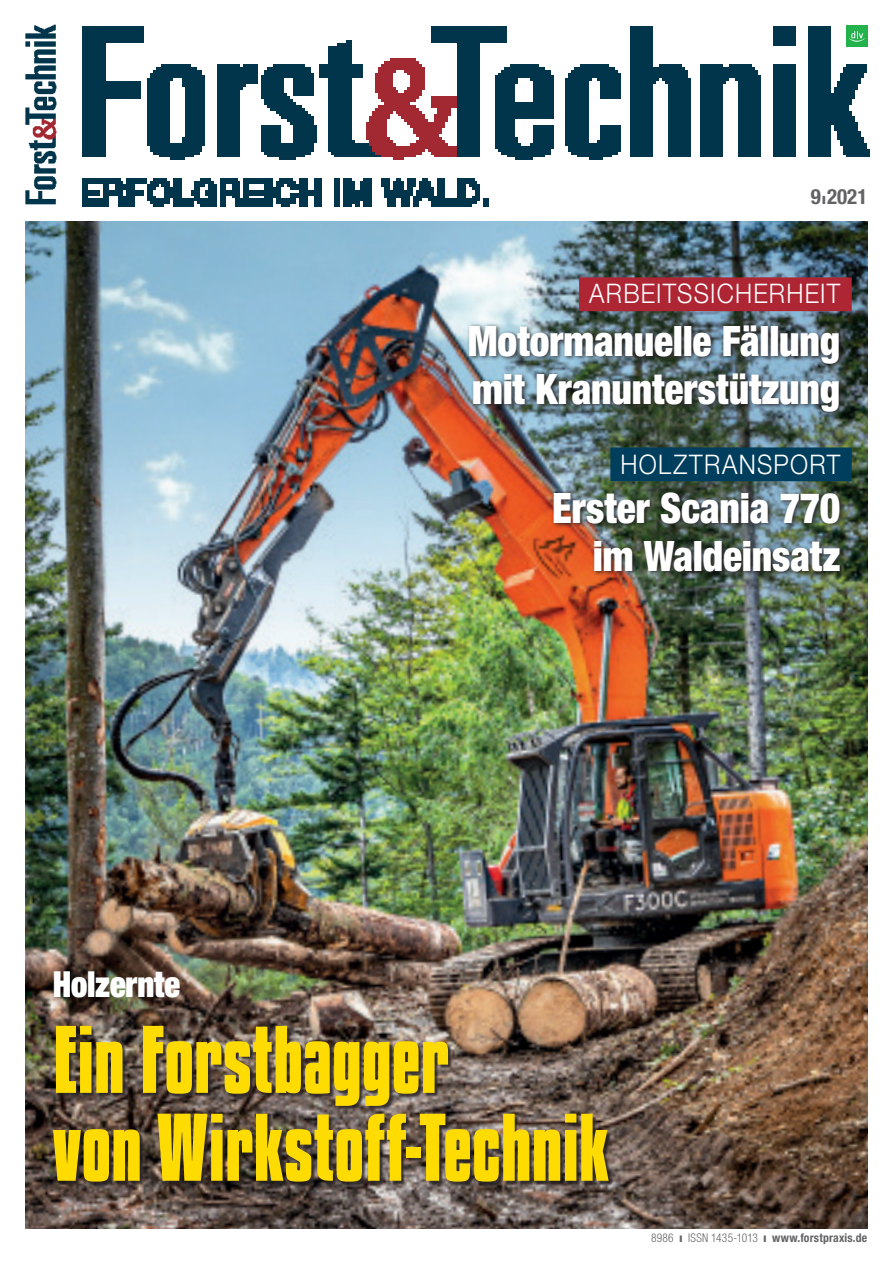
<style>
.page{position:relative;width:893px;height:1263px;background:#fff}
.page>*{position:absolute;margin:0;border:0;box-sizing:border-box;transform-origin:0 0}
.t1{font:700 84.9px/87.9px "Kenyan Coffee Rg";letter-spacing:-.01em;color:#ffdc01;scale:.95 1}
.t2{font:900 condensed 42px/48px "Helvetica Neue LT Std";letter-spacing:-.005em;color:#fff;scale:.94 1}
.t3{font:900 condensed 36px "Helvetica Neue LT Std";letter-spacing:-.005em;color:#fff;scale:.9 1}
.t4{font:300 27px "Helvetica Neue LT Std";letter-spacing:.05em;color:#fff;scale:.9 1}
.t5{font:700 condensed 21px "Helvetica Neue LT Std";color:#636366}
.t6{font:700 condensed 12px "Helvetica Neue LT Std";letter-spacing:.015em;color:#636366}
.s1{font-weight:900;font-size:15px}
.s2{font-weight:300}
.s3{font-weight:900}
</style>
<div class="page">
<img style="left:26px;top:221px;width:841px;height:1008px">
<div style="left:579px;top:277px;width:273px;height:34px;background:#ae2533"></div>
<div style="left:610px;top:447px;width:242px;height:34px;background:#003e5d"></div>
<div style="left:467px;top:322px;width:377px;height:96px;background:#231f20;opacity:.9"></div>
<div style="left:54px;top:1027px;width:559px;height:160px;background:#231f20;opacity:.8"></div>
<div style="left:551px;top:489px;width:295px;height:88px;background:#231f20;opacity:.9"></div>
<img style="left:82px;top:25px;width:788px;height:182px">
<img style="left:25px;top:24px;width:32px;height:181px">
<div style="left:846px;top:26px;width:21px;height:21px;background:#23b24b"></div>
<svg style="left:849px;top:31px;width:16px;height:11px"></svg>
<p class="t5" style="left:811px;top:184px;width:58px">9<span class="s1">ı</span>2021</p>
<p class="t4" style="left:589px;top:277px;width:280px">ARBEITSSICHERHEIT</p>
<p class="t2" style="left:468px;top:316px;width:398px">Motormanuelle Fällung mit Kranunterstützung</p>
<p class="t4" style="left:621px;top:447px;width:246px">HOLZTRANSPORT</p>
<p class="t3" style="left:53px;top:961px;width:143px">Holzernte</p>
<p class="t2" style="left:552px;top:483px;width:308px;text-align:right">Erster Scania 770 im Waldeinsatz</p>
<h1 class="t1" style="left:53px;top:1015px;width:587px">Ein Forstbagger<br>von Wirkstoff-Technik</h1>
<p class="t6" style="left:651px;top:1230px;width:218px"><span class="s2">8986</span> <span class="s3">ı</span> <span class="s2">ISSN 1435-1013</span> <span class="s3">ı</span> www.forstpraxis.de</p>
</div>
